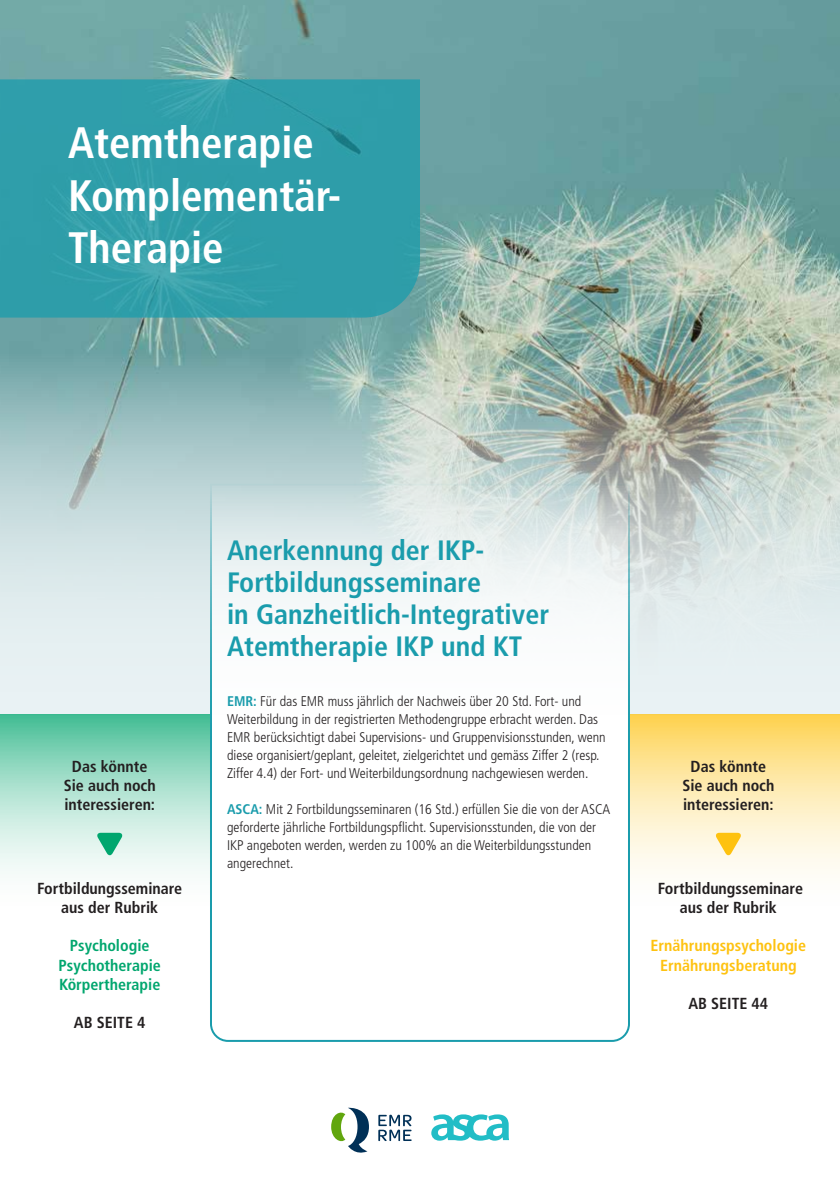
<style>
.page{position:relative;width:840px;height:1191px;background:#fff}
.page>*{position:absolute;margin:0;border:0;box-sizing:border-box;transform-origin:0 0}
.t1{font:700 condensed 44px/52.8px "Frutiger LT Pro";color:#fff}
.t2{font:700 condensed 28px/32px "Frutiger LT Pro";color:#1a9cac}
.t3{font:700 condensed 16px/19.2px "Frutiger LT Pro";color:#231f20;text-align:center}
.t4{font:700 condensed 16px/19.2px "Frutiger LT Pro";color:#00a66e;text-align:center}
.t5{font:700 condensed 16px/19.2px "Frutiger LT Pro";color:#fec210;text-align:center}
.t6{font:300 condensed 14px/18px "Frutiger LT Pro";color:#231f20}
.s1{font-weight:700;color:#1a9cac}
</style>
<div class="page">
<img style="left:0;top:0;width:839px;height:714px">
<svg style="left:0;top:79px;width:420px;height:238px;fill:#2e9da9"></svg>
<svg style="left:209px;top:482px;width:421px;height:560px"></svg>
<svg style="left:0;top:714px;width:210px;height:328px"></svg>
<svg style="left:629px;top:714px;width:210px;height:328px"></svg>
<svg style="left:96px;top:832px;width:27px;height:24px"></svg>
<svg style="left:714px;top:832px;width:27px;height:24px"></svg>
<svg style="left:431px;top:1114px;width:78px;height:26px"></svg>
<svg style="left:331px;top:1107px;width:38px;height:45px"></svg>
<svg style="left:378px;top:1114px;width:33px;height:27px"></svg>
<h1 class="t1" style="left:68px;top:116px;width:274px">Atemtherapie<br>Komplementär-<br>Therapie</h1>
<p class="t3" style="left:64px;top:757px;width:93px">Das könnte<br>Sie auch noch interessieren:</p>
<p class="t3" style="left:37px;top:878px;width:146px">Fortbildungsseminare aus der Rubrik</p>
<p class="t4" style="left:59px;top:936px;width:104px">Psychologie<br>Psychotherapie<br>Körpertherapie</p>
<p class="t3" style="left:74px;top:1013px;width:73px">AB SEITE 4</p>
<h2 class="t2" style="left:227px;top:534px;width:323px">Anerkennung der IKP-<br>Fortbildungsseminare<br>in Ganzheitlich-Integrativer<br>Atemtherapie IKP und KT</h2>
<p class="t6" style="left:227px;top:692px;width:380px"><span class="s1">EMR:</span> Für das EMR muss jährlich der Nachweis über 20 Std. Fort- und Weiterbildung in der registrierten Methodengruppe erbracht werden. Das EMR berücksichtigt dabei Supervisions- und Gruppenvisionsstunden, wenn diese organisiert/geplant, geleitet, zielgerichtet und gemäss Ziffer 2 (resp.<br>Ziffer 4.4) der Fort- und Weiterbildungsordnung nachgewiesen werden.</p>
<p class="t6" style="left:227px;top:800px;width:384px"><span class="s1">ASCA:</span> Mit 2 Fortbildungsseminaren (16 Std.) erfüllen Sie die von der ASCA geforderte jährliche Fortbildungspflicht. Supervisionsstunden, die von der IKP angeboten werden, werden zu 100% an die Weiterbildungsstunden angerechnet.</p>
<p class="t3" style="left:682px;top:757px;width:93px">Das könnte<br>Sie auch noch interessieren:</p>
<p class="t3" style="left:657px;top:878px;width:146px">Fortbildungsseminare aus der Rubrik</p>
<p class="t5" style="left:650px;top:936px;width:157px">Ernährungspsychologie<br>Ernährungsberatung</p>
<p class="t3" style="left:688px;top:993px;width:81px">AB SEITE 44</p>
</div>
